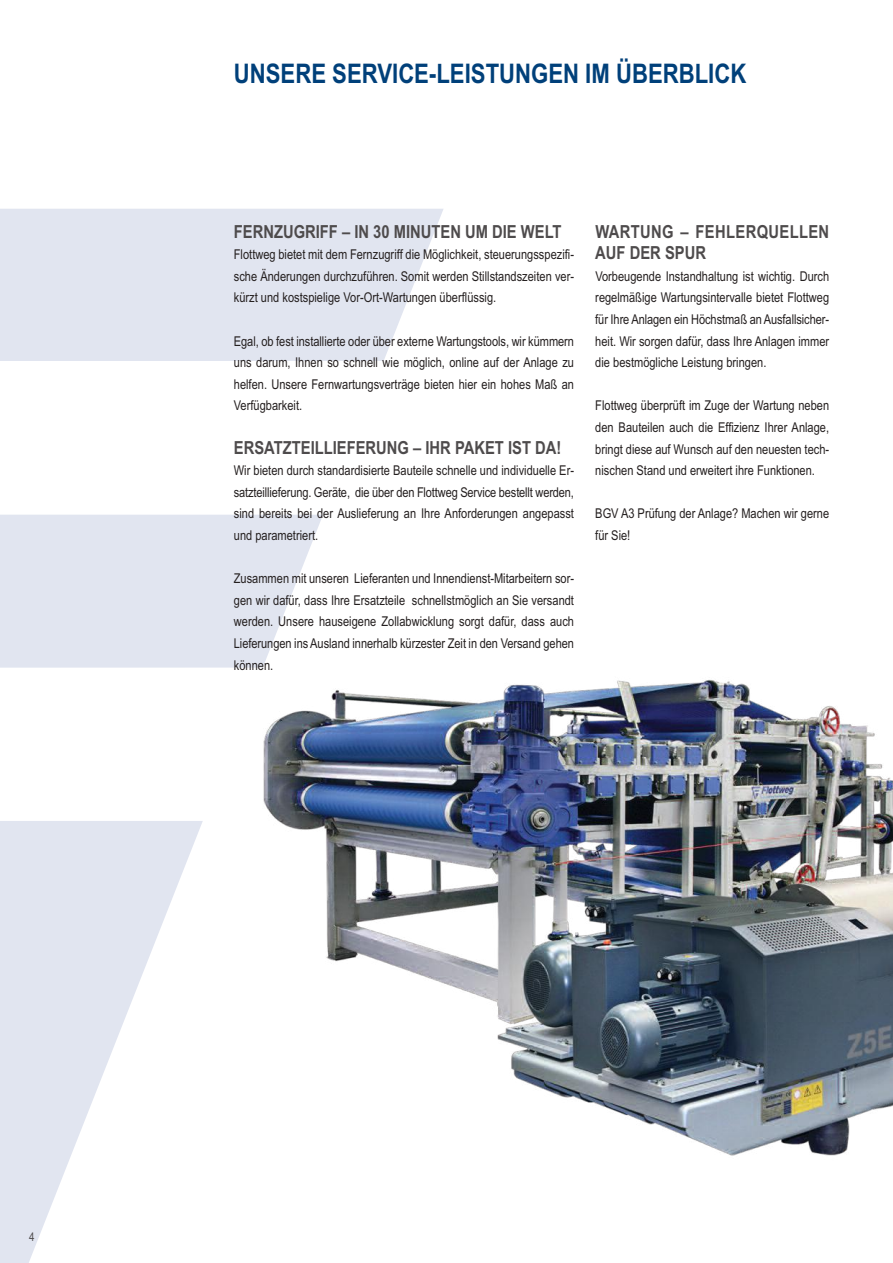
<style>
.page{position:relative;width:893px;height:1263px;background:#fff}
.page>*{position:absolute;margin:0;border:0;box-sizing:border-box;transform-origin:0 0}
.t1{font:700 27px "Arial Narrow";color:#00407a}
.t2{font:700 18px "Arial Narrow";color:#4e4b4c}
.t3{font:700 18px/21.6px "Arial Narrow";letter-spacing:.02em;color:#4e4b4c}
.t4{font:13.5px/21.6px "Arial Narrow";color:#241f1f;text-align:justify}
.t5{font:12px "Arial Narrow";color:#4e4b4c}
</style>
<div class="page">
<img style="left:444px;top:680px;width:449px;height:476px">
<svg style="left:0;top:209px;width:444px;height:1054px"></svg>
<h1 class="t1" style="left:234px;top:58px;width:514px">UNSERE SERVICE-LEISTUNGEN IM ÜBERBLICK</h1>
<h2 class="t2" style="left:234px;top:221px;width:329px">FERNZUGRIFF – IN 30 MINUTEN UM DIE WELT</h2>
<p class="t4" style="left:234px;top:244px;width:342px">Flottweg bietet mit dem Fernzugriff die Möglichkeit, steuerungsspezifi&shy;sche Änderungen durchzuführen. Somit werden Stillstandszeiten ver&shy;kürzt und kostspielige Vor-Ort-Wartungen überflüssig.</p>
<p class="t4" style="left:234px;top:330px;width:342px">Egal, ob fest installierte oder über externe Wartungstools, wir kümmern uns darum, Ihnen so schnell wie möglich, online auf der Anlage zu helfen. Unsere Fernwartungsverträge bieten hier ein hohes Maß an Verfügbarkeit.</p>
<h2 class="t2" style="left:234px;top:437px;width:329px">ERSATZTEILLIEFERUNG – IHR PAKET IST DA!</h2>
<p class="t4" style="left:234px;top:460px;width:342px">Wir bieten durch standardisierte Bauteile schnelle und individuelle Er&shy;satzteillieferung. Geräte, die über den Flottweg Service bestellt werden, sind bereits bei der Auslieferung an Ihre Anforderungen angepasst und parametriert.</p>
<p class="t4" style="left:234px;top:568px;width:342px">Zusammen mit unseren Lieferanten und Innendienst-Mitarbeitern sor&shy;gen wir dafür, dass Ihre Ersatzteile schnellstmöglich an Sie versandt werden. Unsere hauseigene Zollabwicklung sorgt dafür, dass auch Lieferungen ins Ausland innerhalb kürzester Zeit in den Versand gehen können.</p>
<h2 class="t3" style="left:595px;top:221px;width:235px">WARTUNG – FEHLERQUELLEN<br>AUF DER SPUR</h2>
<p class="t4" style="left:595px;top:265px;width:235px">Vorbeugende Instandhaltung ist wichtig. Durch regelmäßige Wartungsintervalle bietet Flottweg für Ihre Anlagen ein Höchstmaß an Ausfallsicher&shy;heit. Wir sorgen dafür, dass Ihre Anlagen immer die bestmögliche Leistung bringen.</p>
<p class="t4" style="left:595px;top:395px;width:235px">Flottweg überprüft im Zuge der Wartung neben den Bauteilen auch die Effizienz Ihrer Anlage, bringt diese auf Wunsch auf den neuesten tech&shy;nischen Stand und erweitert ihre Funktionen.</p>
<p class="t4" style="left:595px;top:503px;width:235px">BGV A3 Prüfung der Anlage? Machen wir gerne für Sie!</p>
<p class="t5" style="left:29px;top:1229px;width:7px">4</p>
</div>
